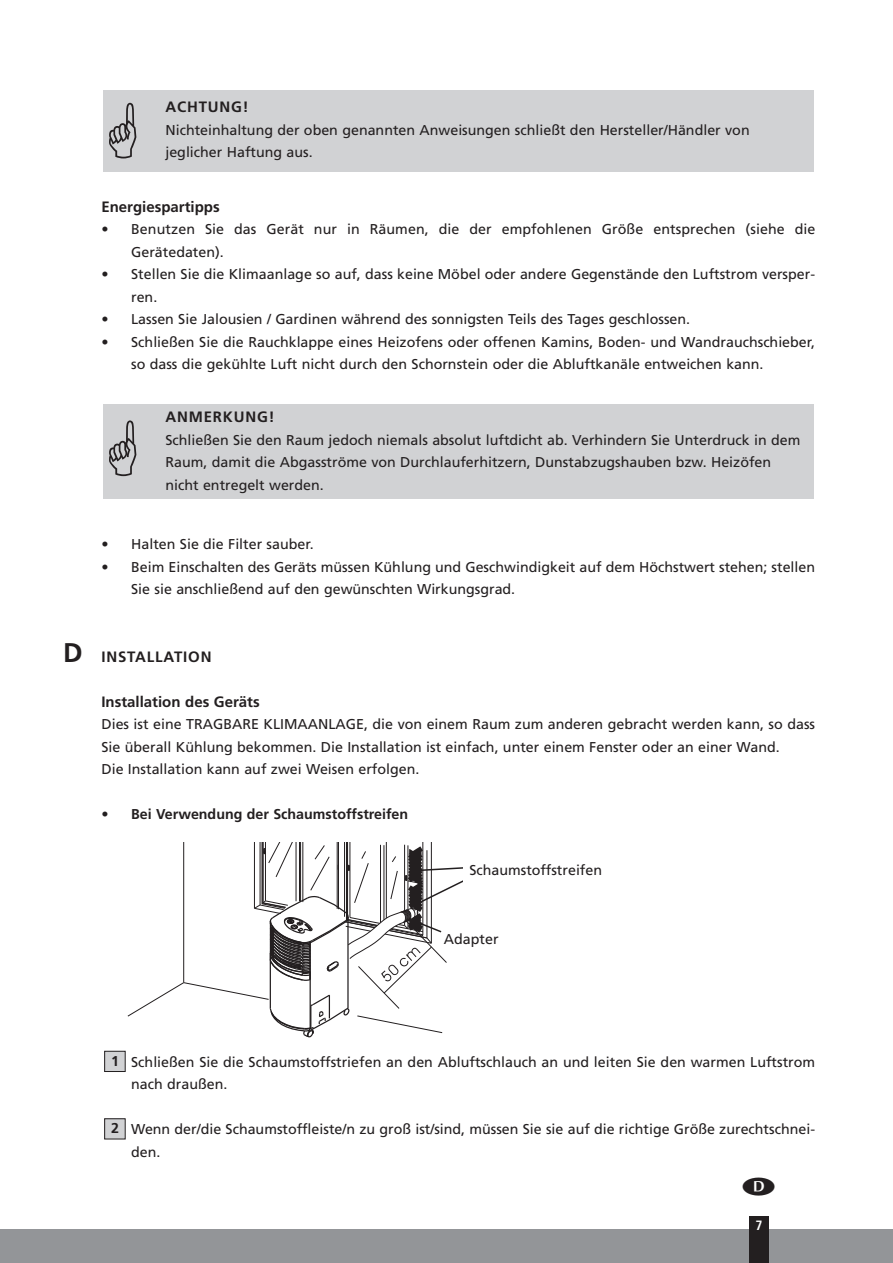
<style>
.page{position:relative;width:893px;height:1263px;background:#fff}
.page>*{position:absolute;margin:0;border:0;box-sizing:border-box;transform-origin:0 0}
.t1{font:700 15px "Frutiger";color:#231f20}
.t2{font:700 15px "Frutiger";letter-spacing:.055em;color:#231f20}
.t3{font:14.25px/22.5px "Frutiger";color:#231f20}
.t4{font:700 14.25px "Frutiger";color:#231f20}
.t5{font:700 condensed 13.5px "Frutiger";color:#fff}
.s1{font-size:27px}
</style>
<div class="page">
<div style="left:0;top:1229px;width:893px;height:34px;background:#939598"></div>
<div style="left:749px;top:1216px;width:20px;height:47px;background:#231f20"></div>
<div style="left:105px;top:1119px;width:20px;height:20px;background:#d1d2d4"></div>
<div style="left:104px;top:1118px;width:22px;height:21px;border:1px solid #231f20"></div>
<div style="left:105px;top:1051px;width:20px;height:20px;background:#d1d2d4"></div>
<div style="left:104px;top:1051px;width:22px;height:21px;border:1px solid #231f20"></div>
<svg style="left:128px;top:842px;width:335px;height:195px"></svg>
<div style="left:442px;top:927px;width:235px;height:26px;background:#fff"></div>
<div style="left:103px;top:405px;width:710px;height:94px;background:#d1d2d4"></div>
<div style="left:103px;top:90px;width:710px;height:81px;background:#d1d2d4"></div>
<p class="t2" style="left:165px;top:101px;width:85px">ACHTUNG!</p>
<p class="t3" style="left:165px;top:120px;width:586px">Nichteinhaltung der oben genannten Anweisungen schließt den Hersteller/Händler von jeglicher Haftung aus.</p>
<p class="t1" style="left:101px;top:200px;width:120px">Energiespartipps</p>
<p class="t3" style="left:131px;top:219px;width:686px;text-indent:-30px">• Benutzen Sie das Gerät nur in Räumen, die der empfohlenen Größe entsprechen (siehe die<br>Gerätedaten).</p>
<p class="t3" style="left:131px;top:264px;width:685px;text-indent:-30px">• Stellen Sie die Klimaanlage so auf, dass keine Möbel oder andere Gegenstände den Luftstrom versper&shy;ren.</p>
<p class="t3" style="left:101px;top:309px;width:590px">• Lassen Sie Jalousien / Gardinen während des sonnigsten Teils des Tages geschlossen.</p>
<p class="t3" style="left:131px;top:331px;width:685px;text-indent:-30px">• Schließen Sie die Rauchklappe eines Heizofens oder offenen Kamins, Boden- und Wandrauchschieber, so dass die gekühlte Luft nicht durch den Schornstein oder die Abluftkanäle entweichen kann.</p>
<p class="t2" style="left:165px;top:411px;width:111px">ANMERKUNG!</p>
<p class="t3" style="left:165px;top:430px;width:636px">Schließen Sie den Raum jedoch niemals absolut luftdicht ab. Verhindern Sie Unterdruck in dem<br>Raum, damit die Abgasströme von Durchlauferhitzern, Dunstabzugshauben bzw. Heizöfen nicht entregelt werden.</p>
<p class="t3" style="left:101px;top:534px;width:214px">• Halten Sie die Filter sauber.</p>
<p class="t3" style="left:131px;top:556px;width:685px;text-indent:-30px">• Beim Einschalten des Geräts müssen Kühlung und Geschwindigkeit auf dem Höchstwert stehen; stellen<br>Sie sie anschließend auf den gewünschten Wirkungsgrad.</p>
<p class="t2" style="left:63px;top:650px;width:150px"><span class="s1">D</span> INSTALLATION</p>
<p class="t1" style="left:101px;top:695px;width:160px">Installation des Geräts</p>
<p class="t3" style="left:101px;top:714px;width:715px">Dies ist eine TRAGBARE KLIMAANLAGE, die von einem Raum zum anderen gebracht werden kann, so dass<br>Sie überall Kühlung bekommen. Die Installation ist einfach, unter einem Fenster oder an einer Wand.<br>Die Installation kann auf zwei Weisen erfolgen.</p>
<p class="t4" style="left:101px;top:808px;width:308px">• Bei Verwendung der Schaumstoffstreifen</p>
<p class="t3" style="left:469px;top:860px;width:134px">Schaumstoffstreifen</p>
<p class="t3" style="left:444px;top:929px;width:56px">Adapter</p>
<p class="t4" style="left:111px;top:1055px;width:9px">1</p>
<p class="t4" style="left:111px;top:1123px;width:9px">2</p>
<p class="t3" style="left:131px;top:1051px;width:685px">Schließen Sie die Schaumstoffstriefen an den Abluftschlauch an und leiten Sie den warmen Luftstrom nach draußen.</p>
<p class="t3" style="left:131px;top:1119px;width:685px">Wenn der/die Schaumstoffleiste/n zu groß ist/sind, müssen Sie sie auf die richtige Größe zurechtschnei&shy;den.</p>
<p class="t5" style="left:756px;top:1219px;width:9px">7</p>
</div>
